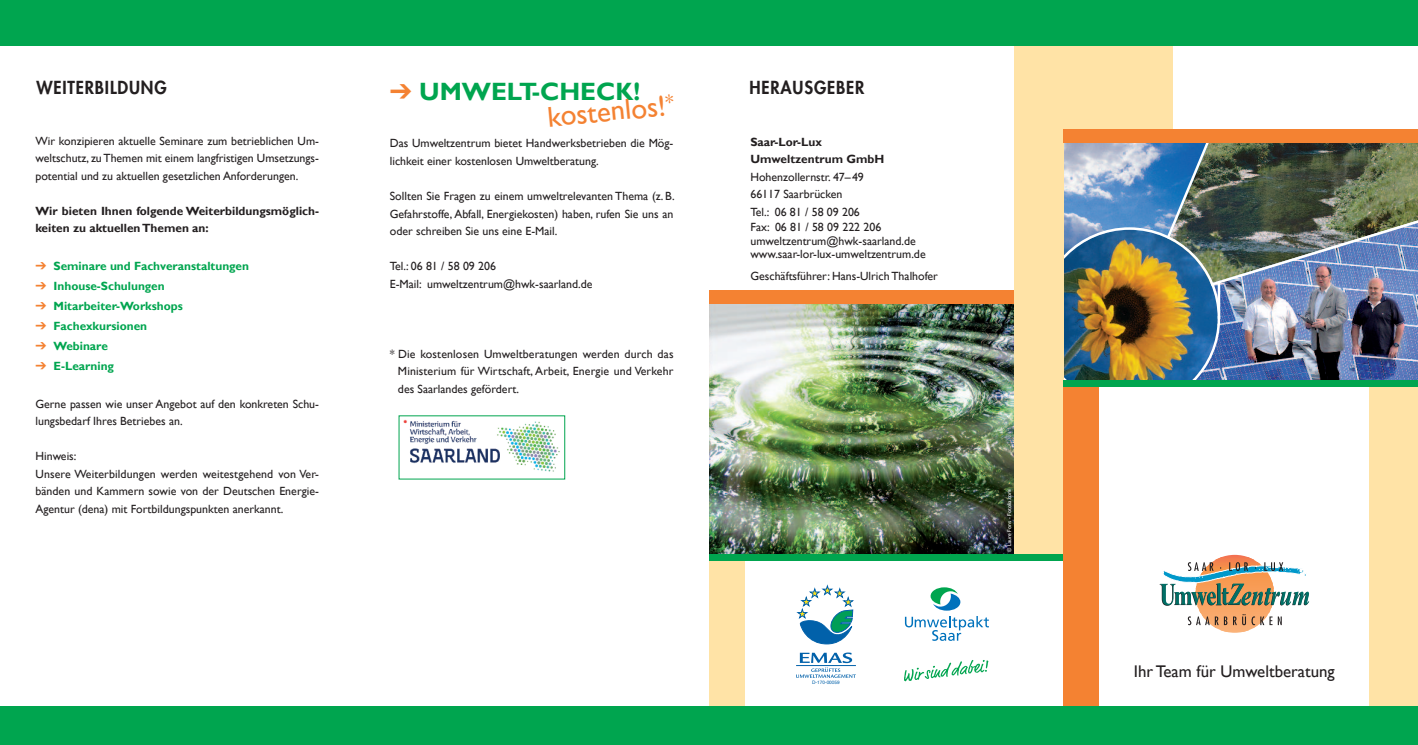
<style>
.page{position:relative;width:1418px;height:745px;background:#fff}
.page>*{position:absolute;margin:0;border:0;box-sizing:border-box;transform-origin:0 0}
.t1{font:28.75px "Gill Sans";color:#f48232}
.t2{font:700 25px "Gill Sans";color:#00a54f}
.t3{font:800 17.5px "Futura";letter-spacing:.05em;color:#231f20;scale:.95 1}
.t4{font:16.88px "Gill Sans";color:#231f20}
.t5{font:11.88px/17.5px "Gill Sans";color:#231f20}
.t6{font:700 11.88px "Gill Sans";color:#00a54f}
.t7{font:700 11.88px/17.5px "Gill Sans";color:#231f20}
.t8{font:5.62px "Gill Sans";color:#fff}
.t9{font:4.75px "Helvetica";color:#0161aa}
.s1{color:#f48232}
</style>
<div class="page">
<div style="left:709px;top:535px;width:35px;height:174px;background:#ffe3a6"></div>
<img style="left:709px;top:303px;width:304px;height:250px">
<div style="left:1063px;top:45px;width:110px;height:184px;background:#ffe3a6"></div>
<img style="left:1220px;top:308px;width:197px;height:72px">
<img style="left:1220px;top:143px;width:197px;height:165px">
<img style="left:1063px;top:143px;width:157px;height:237px">
<div style="left:709px;top:290px;width:354px;height:13px;background:#f48232"></div>
<div style="left:1013px;top:44px;width:50px;height:515px;background:#ffe3a6"></div>
<hr style="left:1195px;top:554px;width:78px;height:1px;background:#f36f51">
<hr style="left:1195px;top:555px;width:78px;height:2px;background:#f37351">
<hr style="left:1195px;top:557px;width:78px;height:1px;background:#f37750">
<hr style="left:1195px;top:558px;width:78px;height:1px;background:#f47b50">
<hr style="left:1195px;top:559px;width:78px;height:1px;background:#f47e4f">
<hr style="left:1195px;top:560px;width:78px;height:2px;background:#f5814e">
<hr style="left:1195px;top:604px;width:78px;height:2px;background:#f9a463">
<hr style="left:1195px;top:606px;width:78px;height:1px;background:#f9a564">
<hr style="left:1195px;top:607px;width:78px;height:1px;background:#f9a665">
<hr style="left:1195px;top:608px;width:78px;height:1px;background:#f9a767">
<hr style="left:1195px;top:609px;width:78px;height:2px;background:#f9a768">
<hr style="left:1195px;top:611px;width:78px;height:1px;background:#f9a768">
<hr style="left:1195px;top:612px;width:78px;height:1px;background:#f9a86a">
<hr style="left:1195px;top:613px;width:78px;height:1px;background:#f9a96b">
<hr style="left:1195px;top:614px;width:78px;height:2px;background:#f9a96c">
<hr style="left:1195px;top:616px;width:78px;height:1px;background:#f9aa6c">
<hr style="left:1195px;top:617px;width:78px;height:1px;background:#f9aa6d">
<hr style="left:1195px;top:618px;width:78px;height:1px;background:#f9ab6e">
<hr style="left:1195px;top:619px;width:78px;height:2px;background:#f9ac6f">
<hr style="left:1195px;top:621px;width:78px;height:1px;background:#f9ad70">
<hr style="left:1195px;top:622px;width:78px;height:1px;background:#f9ad71">
<hr style="left:1195px;top:623px;width:78px;height:2px;background:#f9ad72">
<hr style="left:1195px;top:625px;width:78px;height:1px;background:#faae73">
<hr style="left:1195px;top:626px;width:78px;height:1px;background:#faaf74">
<hr style="left:1195px;top:627px;width:78px;height:1px;background:#faaf75">
<hr style="left:1195px;top:628px;width:78px;height:2px;background:#fab076">
<hr style="left:1195px;top:630px;width:78px;height:1px;background:#fab177">
<hr style="left:1195px;top:631px;width:78px;height:1px;background:#fab278">
<svg style="left:1187px;top:613px;width:58px;height:11px"></svg>
<svg style="left:1251px;top:616px;width:3px;height:8px"></svg>
<svg style="left:1260px;top:616px;width:21px;height:8px"></svg>
<img style="left:1159px;top:561px;width:150px;height:44px">
<div style="left:0;top:0;width:1417px;height:46px;background:#00a54f"></div>
<div style="left:1063px;top:130px;width:354px;height:13px;background:#f48232"></div>
<svg style="left:796px;top:652px;width:60px;height:25px"></svg>
<svg style="left:796px;top:584px;width:57px;height:60px"></svg>
<img style="left:904px;top:660px;width:85px;height:22px">
<svg style="left:904px;top:587px;width:85px;height:53px"></svg>
<div style="left:709px;top:553px;width:354px;height:7px;background:#00a54f"></div>
<div style="left:1063px;top:384px;width:35px;height:329px;background:#f48232"></div>
<div style="left:1369px;top:384px;width:48px;height:330px;background:#ffe3a6"></div>
<div style="left:1063px;top:380px;width:354px;height:6px;background:#00a54f"></div>
<div style="left:0;top:705px;width:1417px;height:39px;background:#00a54f"></div>
<img style="left:403px;top:419px;width:157px;height:53px">
<h3 class="t3" style="left:37px;top:79px;width:138px">WEITERBILDUNG</h3>
<h3 class="t3" style="left:749px;top:79px;width:122px">HERAUSGEBER</h3>
<h2 class="t2" style="left:390px;top:77px;width:252px"><span class="s1">➔</span> Umwelt-CheCk!</h2>
<p class="t5" style="left:390px;top:134px;width:285px">Das Umweltzentrum bietet Handwerksbetrieben die Mög&shy;lichkeit einer kostenlosen Umweltberatung.</p>
<p class="t5" style="left:390px;top:187px;width:286px;text-align:justify">Sollten Sie Fragen zu einem umweltrelevanten Thema (z. B.<br>Gefahrstoffe, Abfall, Energiekosten) haben, rufen Sie uns an oder schreiben Sie uns eine E-Mail.</p>
<p class="t5" style="left:390px;top:257px;width:204px">Tel.: 06 81 / 58 09 206<br>E-Mail: umweltzentrum@hwk-saarland.de</p>
<h1 class="t1" style="left:546px;top:99px;width:128px;rotate:-5deg">kostenlos!<sup>*</sup></h1>
<p class="t5" style="left:35px;top:132px;width:285px;text-align:justify">Wir konzipieren aktuelle Seminare zum betrieblichen Um&shy;weltschutz, zuThemen mit einem langfristigen Umsetzungs&shy;potential und zu aktuellen gesetzlichen Anforderungen.</p>
<p class="t7" style="left:35px;top:202px;width:285px">wir bieten Ihnen folgende weiterbildungsmöglich&shy;keiten zu aktuellenthemen an:</p>
<p class="t6" style="left:35px;top:258px;width:215px"><span class="s1">➔</span> Seminare und Fachveranstaltungen</p>
<p class="t6" style="left:35px;top:279px;width:131px"><span class="s1">➔</span> Inhouse-Schulungen</p>
<p class="t6" style="left:35px;top:299px;width:149px"><span class="s1">➔</span> mitarbeiter-workshops</p>
<p class="t6" style="left:35px;top:319px;width:113px"><span class="s1">➔</span> Fachexkursionen</p>
<p class="t6" style="left:35px;top:339px;width:74px"><span class="s1">➔</span> webinare</p>
<p class="t6" style="left:35px;top:359px;width:80px"><span class="s1">➔</span> e-learning</p>
<p class="t5" style="left:35px;top:394px;width:285px">Gerne passen wie unser Angebot auf den konkreten Schu&shy;lungsbedarf Ihres Betriebes an.</p>
<p class="t5" style="left:35px;top:447px;width:285px">Hinweis:<br>Unsere Weiterbildungen werden weitestgehend von Ver&shy;bänden und Kammern sowie von der Deutschen Energie-Agentur (dena) mit Fortbildungspunkten anerkannt.</p>
<p class="t7" style="left:750px;top:133px;width:135px">Saar-lor-lux<br>Umweltzentrum Gmbh</p>
<p class="t5" style="left:750px;top:168px;width:115px">Hohenzollernstr. 47–49<br>66117 Saarbrücken<br>Tel.: 06 81 / 58 09 206</p>
<p class="t5" style="left:750px;top:219px;width:177px;line-height:13.8px">Fax: 06 81 / 58 09 222 206 umweltzentrum@hwk-saarland.de www.saar-lor-lux-umweltzentrum.de</p>
<p class="t5" style="left:750px;top:266px;width:189px">Geschäftsführer: Hans-Ulrich Thalhofer</p>
<p class="t5" style="left:398px;top:344px;width:277px;text-align:justify;text-indent:-8px">* Die kostenlosen Umweltberatungen werden durch das Ministerium für Wirtschaft, Arbeit, Energie und Verkehr des Saarlandes gefördert.</p>
<p class="t9" style="left:812px;top:680px;width:29px">D-170-00059</p>
<p class="t8" style="left:1006px;top:551px;width:64px;rotate:-90deg">© Laure Fons - Fotolia.com</p>
<h3 class="t4" style="left:1133px;top:660px;width:202px">Ihr Team für Umweltberatung</h3>
</div>
